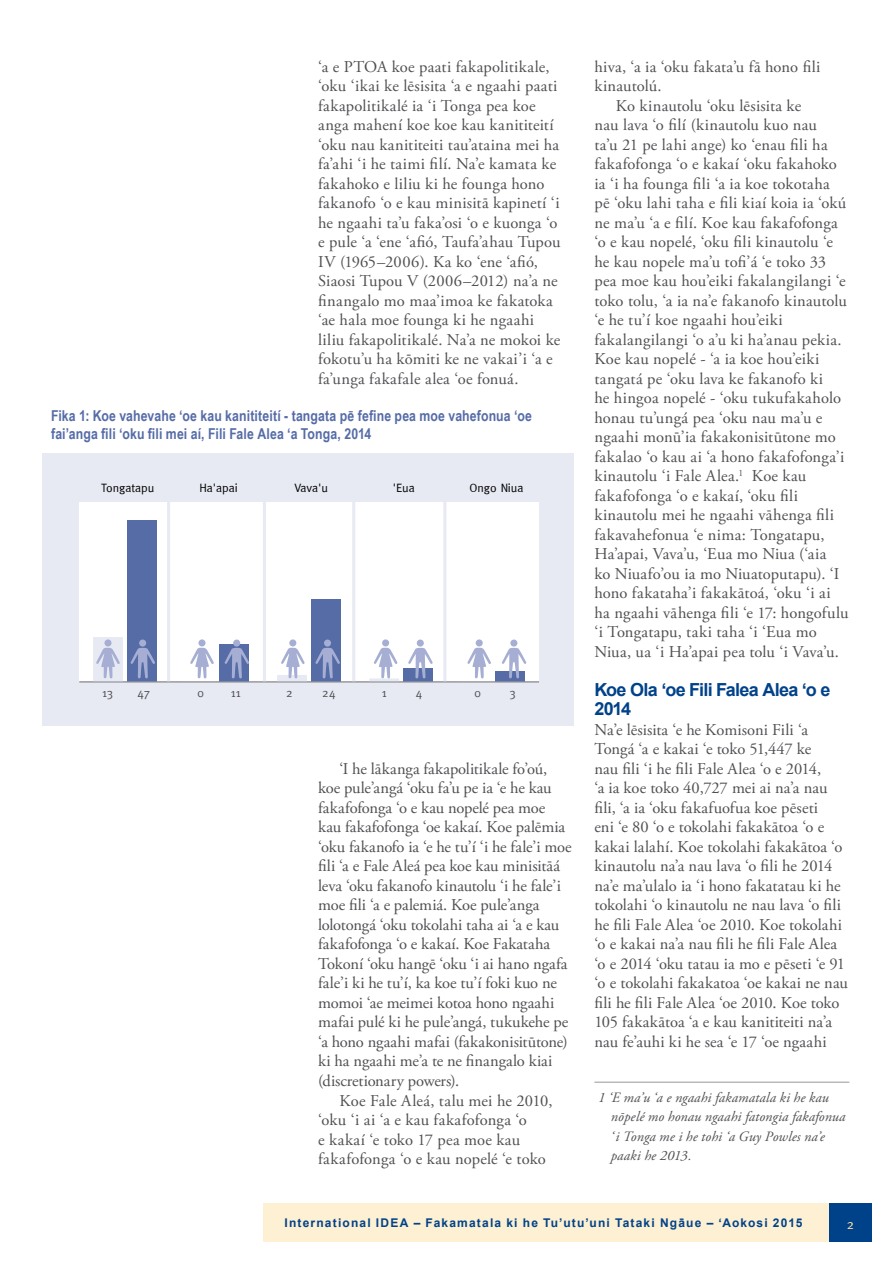
<style>
.page{position:relative;width:893px;height:1263px;background:#fff}
.page>*{position:absolute;margin:0;border:0;box-sizing:border-box;transform-origin:0 0}
.t1{font:700 18px/19.5px "Arial";letter-spacing:-.04em;color:#004289}
.t2{font:16.5px/19.5px "Adobe Garamond Pro";letter-spacing:.01em;color:#504f53}
.t3{font:700 15px/18px "Arial Narrow";letter-spacing:.01em;color:#566ca7}
.t4{font:italic 14.25px/19.5px "Adobe Garamond Pro";letter-spacing:.01em;color:#504f53}
.t5{font:13.5px "Meta";color:#fcdf9f}
.t6{font:700 12px "Arial";letter-spacing:.095em;color:#004289}
.t7{font:12px "Meta";color:#000}
.t8{font:12px "Meta";letter-spacing:-.005em;color:#504f53}
</style>
<div class="page">
<div style="left:263px;top:1203px;width:567px;height:39px;background:#fef0d2"></div>
<div style="left:829px;top:1203px;width:43px;height:39px;background:#004289"></div>
<hr style="left:594px;top:1082px;width:255px;height:1px;background:#98989c">
<div style="left:43px;top:454px;width:531px;height:272px;background:#e7e9f3"></div>
<div style="left:79px;top:503px;width:460px;height:179px;background:#fff"></div>
<div style="left:127px;top:520px;width:30px;height:162px;background:#566ca7"></div>
<div style="left:219px;top:644px;width:30px;height:38px;background:#566ca7"></div>
<div style="left:311px;top:599px;width:30px;height:83px;background:#566ca7"></div>
<div style="left:403px;top:668px;width:30px;height:14px;background:#566ca7"></div>
<div style="left:495px;top:671px;width:30px;height:11px;background:#566ca7"></div>
<div style="left:94px;top:637px;width:29px;height:45px;background:#e7e9f3"></div>
<div style="left:277px;top:675px;width:30px;height:7px;background:#e7e9f3"></div>
<hr style="left:369px;top:678px;width:30px;height:4px;background:#e7e9f3">
<hr style="left:79px;top:681px;width:460px;height:1px;background:#98989c">
<div style="left:139px;top:639px;width:7px;height:8px;background:#a6afd3;border-radius:50%"></div>
<svg style="left:130px;top:648px;width:25px;height:31px"></svg>
<div style="left:233px;top:639px;width:7px;height:8px;background:#a6afd3;border-radius:50%"></div>
<svg style="left:224px;top:648px;width:25px;height:31px"></svg>
<div style="left:324px;top:639px;width:7px;height:8px;background:#a6afd3;border-radius:50%"></div>
<svg style="left:315px;top:648px;width:25px;height:31px"></svg>
<div style="left:417px;top:639px;width:7px;height:8px;background:#a6afd3;border-radius:50%"></div>
<svg style="left:408px;top:648px;width:25px;height:31px"></svg>
<div style="left:510px;top:639px;width:7px;height:8px;background:#a6afd3;border-radius:50%"></div>
<svg style="left:502px;top:648px;width:25px;height:31px"></svg>
<div style="left:104px;top:639px;width:8px;height:7px;background:#a6afd3;border-radius:50%"></div>
<svg style="left:96px;top:648px;width:24px;height:31px"></svg>
<div style="left:198px;top:639px;width:8px;height:7px;background:#a6afd3;border-radius:50%"></div>
<svg style="left:190px;top:648px;width:24px;height:31px"></svg>
<div style="left:289px;top:639px;width:7px;height:7px;background:#a6afd3;border-radius:50%"></div>
<svg style="left:281px;top:648px;width:24px;height:31px"></svg>
<div style="left:382px;top:639px;width:7px;height:7px;background:#a6afd3;border-radius:50%"></div>
<svg style="left:374px;top:648px;width:24px;height:31px"></svg>
<div style="left:476px;top:639px;width:7px;height:7px;background:#a6afd3;border-radius:50%"></div>
<svg style="left:467px;top:648px;width:24px;height:31px"></svg>
<hr style="left:167px;top:496px;width:3px;height:185px;background:#e7e9f3">
<hr style="left:263px;top:496px;width:3px;height:185px;background:#e7e9f3">
<hr style="left:352px;top:496px;width:3px;height:185px;background:#e7e9f3">
<hr style="left:443px;top:496px;width:3px;height:185px;background:#e7e9f3">
<p class="t2" style="left:318px;top:57px;width:244px">‘a e PTOA koe paati fakapolitikale, ‘oku ‘ikai ke lēsisita ‘a e ngaahi paati fakapolitikalé ia ‘i Tonga pea koe anga mahení koe koe kau kanititeití ‘oku nau kanititeiti tau’ataina mei ha fa’ahi ‘i he taimi filí. Na’e kamata ke fakahoko e liliu ki he founga hono fakanofo ‘o e kau minisitā kapinetí ‘i he ngaahi ta’u faka’osi ‘o e kuonga ‘o e pule ‘a ‘ene ‘afió, Taufa’ahau Tupou IV (1965–2006). Ka ko ‘ene ‘afió, Siaosi Tupou V (2006–2012) na’a ne finangalo mo maa’imoa ke fakatoka ‘ae hala moe founga ki he ngaahi liliu fakapolitikalé. Na’a ne mokoi ke fokotu’u ha kōmiti ke ne vakai’i ‘a e fa’unga fakafale alea ‘oe fonuá.</p>
<p class="t3" style="left:51px;top:406px;width:482px">Fika 1: Koe vahevahe ‘oe kau kanititeití - tangata pē fefine pea moe vahefonua ‘oe fai’anga fili ‘oku fili mei aí, Fili Fale Alea ‘a Tonga, 2014</p>
<p class="t7" style="left:101px;top:481px;width:55px">Tongatapu</p>
<p class="t7" style="left:199px;top:481px;width:40px">Ha'apai</p>
<p class="t7" style="left:294px;top:481px;width:35px">Vava'u</p>
<p class="t7" style="left:393px;top:481px;width:23px">'Eua</p>
<p class="t7" style="left:469px;top:481px;width:55px">Ongo Niua</p>
<p class="t8" style="left:102px;top:686px;width:13px">13</p>
<p class="t8" style="left:138px;top:686px;width:14px">47</p>
<p class="t8" style="left:197px;top:686px;width:8px">0</p>
<p class="t8" style="left:231px;top:686px;width:11px">11</p>
<p class="t8" style="left:286px;top:686px;width:8px">2</p>
<p class="t8" style="left:322px;top:686px;width:15px">24</p>
<p class="t8" style="left:382px;top:686px;width:6px">1</p>
<p class="t8" style="left:416px;top:686px;width:8px">4</p>
<p class="t8" style="left:475px;top:686px;width:8px">0</p>
<p class="t8" style="left:509px;top:686px;width:8px">3</p>
<p class="t2" style="left:318px;top:759px;width:255px;text-indent:21px">‘I he lākanga fakapolitikale fo’oú, koe pule’angá ‘oku fa’u pe ia ‘e he kau fakafofonga ‘o e kau nopelé pea moe kau fakafofonga ‘oe kakaí. Koe palēmia ‘oku fakanofo ia ‘e he tu’í ‘i he fale’i moe fili ‘a e Fale Aleá pea koe kau minisitāá leva ‘oku fakanofo kinautolu ‘i he fale’i moe fili ‘a e palemiá. Koe pule’anga lolotongá ‘oku tokolahi taha ai ‘a e kau fakafofonga ‘o e kakaí. Koe Fakataha Tokoní ‘oku hangē ‘oku ‘i ai hano ngafa fale’i ki he tu’í, ka koe tu’í foki kuo ne momoi ‘ae meimei kotoa hono ngaahi mafai pulé ki he pule’angá, tukukehe pe ‘a hono ngaahi mafai (fakakonisitūtone) ki ha ngaahi me’a te ne finangalo kiai (discretionary powers).</p>
<p class="t2" style="left:318px;top:1091px;width:236px;text-indent:21px">Koe Fale Aleá, talu mei he 2010, ‘oku ‘i ai ‘a e kau fakafofonga ‘o<br>e kakaí ‘e toko 17 pea moe kau fakafofonga ‘o e kau nopelé ‘e toko</p>
<p class="t2" style="left:594px;top:57px;width:228px">hiva, ‘a ia ‘oku fakata’u fā hono fili kinautolú.</p>
<p class="t2" style="left:594px;top:96px;width:256px;text-indent:21px">Ko kinautolu ‘oku lēsisita ke<br>nau lava ‘o filí (kinautolu kuo nau<br>ta’u 21 pe lahi ange) ko ‘enau fili ha fakafofonga ‘o e kakaí ‘oku fakahoko ia ‘i ha founga fili ‘a ia koe tokotaha pē ‘oku lahi taha e fili kiaí koia ia ‘okú ne ma’u ‘a e filí. Koe kau fakafofonga ‘o e kau nopelé, ‘oku fili kinautolu ‘e he kau nopele ma’u tofi’á ‘e toko 33 pea moe kau hou’eiki fakalangilangi ‘e toko tolu, ‘a ia na’e fakanofo kinautolu ‘e he tu’í koe ngaahi hou’eiki fakalangilangi ‘o a’u ki ha’anau pekia.<br>Koe kau nopelé - ‘a ia koe hou’eiki tangatá pe ‘oku lava ke fakanofo ki<br>he hingoa nopelé - ‘oku tukufakaholo honau tu’ungá pea ‘oku nau ma’u e ngaahi monū’ia fakakonisitūtone mo fakalao ‘o kau ai ‘a hono fakafofonga’i kinautolu ‘i Fale Alea.<sup>1</sup> Koe kau fakafofonga ‘o e kakaí, ‘oku fili kinautolu mei he ngaahi vāhenga fili fakavahefonua ‘e nima: Tongatapu, Ha’apai, Vava’u, ‘Eua mo Niua (‘aia<br>ko Niuafo’ou ia mo Niuatoputapu). ‘I hono fakataha’i fakakātoá, ‘oku ‘i ai ha ngaahi vāhenga fili ‘e 17: hongofulu ‘i Tongatapu, taki taha ‘i ‘Eua mo Niua, ua ‘i Ha’apai pea tolu ‘i Vava’u.</p>
<p class="t1" style="left:594px;top:680px;width:238px">Koe Ola ‘oe Fili Falea Alea ‘o e<br>2014</p>
<p class="t2" style="left:594px;top:720px;width:255px">Na’e lēsisita ‘e he Komisoni Fili ‘a Tongá ‘a e kakai ‘e toko 51,447 ke<br>nau fili ‘i he fili Fale Alea ‘o e 2014,<br>‘a ia koe toko 40,727 mei ai na’a nau fili, ‘a ia ‘oku fakafuofua koe pēseti<br>eni ‘e 80 ‘o e tokolahi fakakātoa ‘o e kakai lalahí. Koe tokolahi fakakātoa ‘o kinautolu na’a nau lava ‘o fili he 2014 na’e ma’ulalo ia ‘i hono fakatatau ki he tokolahi ‘o kinautolu ne nau lava ‘o fili he fili Fale Alea ‘oe 2010. Koe tokolahi ‘o e kakai na’a nau fili he fili Fale Alea ‘o e 2014 ‘oku tatau ia mo e pēseti ‘e 91 ‘o e tokolahi fakakatoa ‘oe kakai ne nau fili he fili Fale Alea ‘oe 2010. Koe toko 105 fakakātoa ‘a e kau kanititeiti na’a nau fe’auhi ki he sea ‘e 17 ‘oe ngaahi</p>
<p class="t4" style="left:611px;top:1088px;width:236px;text-indent:-13px">1 ‘E ma’u ‘a e ngaahi fakamatala ki he kau nōpelé mo honau ngaahi fatongia fakafonua ‘i Tonga me i he tohi ‘a Guy Powles na’e paaki he 2013.</p>
<p class="t6" style="left:284px;top:1215px;width:519px">International IDEA – Fakamatala ki he Tu’utu’uni Tataki Ngāue – ‘Aokosi 2015</p>
<p class="t5" style="left:847px;top:1216px;width:9px">2</p>
</div>
